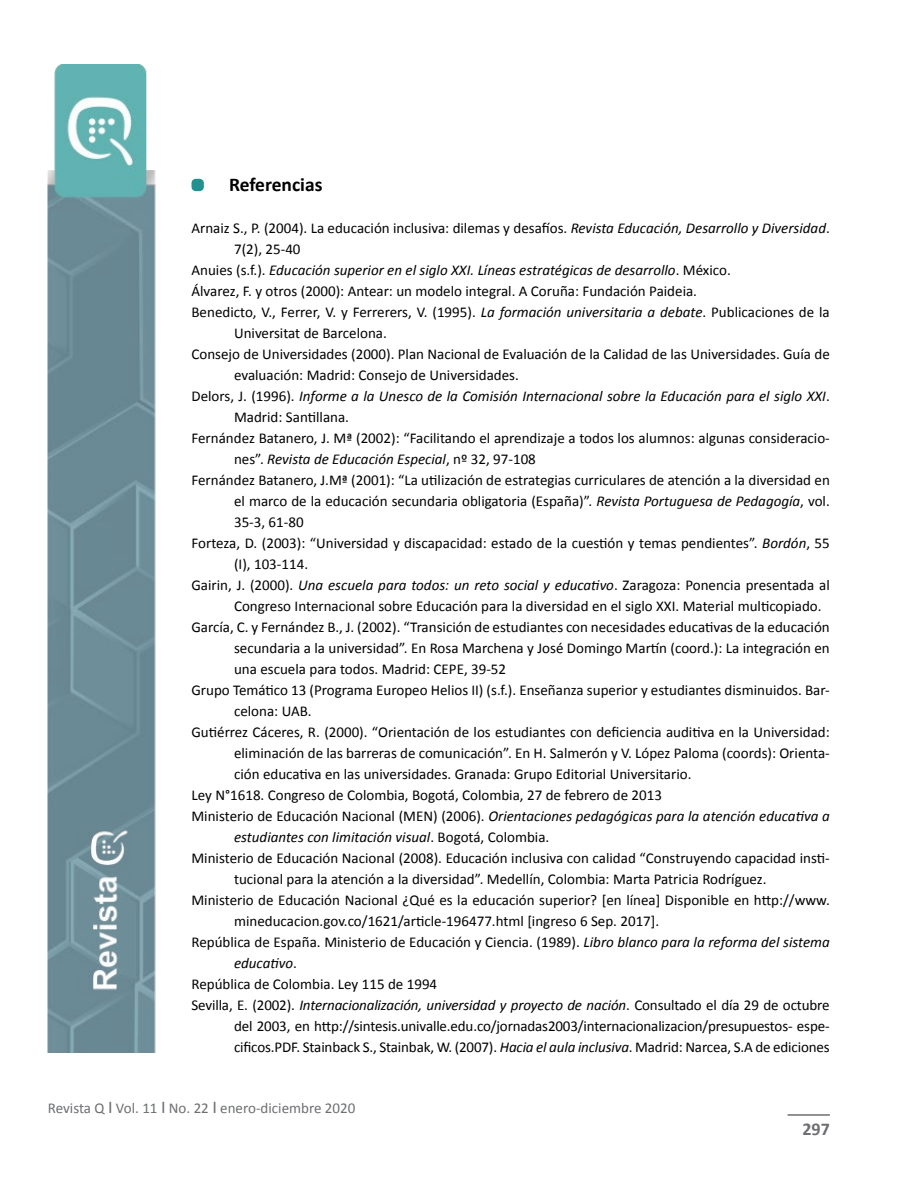
<style>
.page{position:relative;width:915px;height:1191px;background:#fff}
.page>*{position:absolute;margin:0;border:0;box-sizing:border-box;transform-origin:0 0}
.t1{font:700 19.5px "Calibri";color:#000}
.t2{font:700 18px "Calibri";color:#6d6e71}
.t3{font:15px "Calibri";color:#000}
.t4{font:italic 15px "Calibri";color:#000}
.t5{font:15px "Calibri";color:#6d6e71}
.s1{font-style:italic}
.s2{font-style:normal}
.s3{font-size:18px}
</style>
<div class="page">
<img style="left:48px;top:65px;width:108px;height:987px">
<hr style="left:787px;top:1114px;width:42px;height:1px;background:#6d6e71">
<div style="left:191px;top:179px;width:13px;height:12px;background:#219290;border-radius:4px"></div>
<h1 class="t1" style="left:229px;top:173px;width:95px">Referencias</h1>
<p class="t3" style="left:191px;top:218px;width:639px">Arnaiz S., P. (2004). La educación inclusiva: dilemas y desafíos. <span class="s1">Revista Educación, Desarrollo y Diversidad</span>.</p>
<p class="t3" style="left:234px;top:239px;width:68px">7(2), 25-40</p>
<p class="t4" style="left:191px;top:261px;width:540px"><span class="s2">Anuies (s.f.).</span> Educación superior en el siglo XXI. Líneas estratégicas de desarrollo<span class="s2">. México.</span></p>
<p class="t3" style="left:191px;top:281px;width:507px">Álvarez, F. y otros (2000): Antear: un modelo integral. A Coruña: Fundación Paideia.</p>
<p class="t3" style="left:191px;top:302px;width:639px">Benedicto, V., Ferrer, V. y Ferrerers, V. (1995). <span class="s1">La formación universitaria a debate</span>. Publicaciones de la</p>
<p class="t3" style="left:234px;top:323px;width:154px">Universitat de Barcelona.</p>
<p class="t3" style="left:191px;top:344px;width:639px">Consejo de Universidades (2000). Plan Nacional de Evaluación de la Calidad de las Universidades. Guía de</p>
<p class="t3" style="left:234px;top:365px;width:286px">evaluación: Madrid: Consejo de Universidades.</p>
<p class="t4" style="left:191px;top:387px;width:639px"><span class="s2">Delors, J. (1996).</span> Informe a la Unesco de la Comisión Internacional sobre la Educación para el siglo XXI<span class="s2">.</span></p>
<p class="t3" style="left:234px;top:407px;width:116px">Madrid: Santillana.</p>
<p class="t3" style="left:191px;top:428px;width:639px">Fernández Batanero, J. Mª (2002): “Facilitando el aprendizaje a todos los alumnos: algunas consideracio-</p>
<p class="t4" style="left:234px;top:450px;width:303px"><span class="s2">nes”.</span> Revista de Educación Especial<span class="s2">, nº 32, 97-108</span></p>
<p class="t3" style="left:191px;top:470px;width:639px">Fernández Batanero, J.Mª (2001): “La utilización de estrategias curriculares de atención a la diversidad en</p>
<p class="t3" style="left:234px;top:491px;width:597px">el marco de la educación secundaria obligatoria (España)”. <span class="s1">Revista Portuguesa de Pedagogía</span>, vol.</p>
<p class="t3" style="left:234px;top:512px;width:71px">35-3, 61-80</p>
<p class="t3" style="left:191px;top:533px;width:639px">Forteza, D. (2003): “Universidad y discapacidad: estado de la cuestión y temas pendientes”. <span class="s1">Bordón</span>, 55</p>
<p class="t3" style="left:234px;top:554px;width:76px">(I), 103-114.</p>
<p class="t3" style="left:191px;top:575px;width:639px">Gairin, J. (2000). <span class="s1">Una escuela para todos: un reto social y educativo</span>. Zaragoza: Ponencia presentada al</p>
<p class="t3" style="left:234px;top:596px;width:589px">Congreso Internacional sobre Educación para la diversidad en el siglo XXI. Material multicopiado.</p>
<p class="t3" style="left:191px;top:617px;width:639px">García, C. y Fernández B., J. (2002). “Transición de estudiantes con necesidades educativas de la educación</p>
<p class="t3" style="left:234px;top:638px;width:597px">secundaria a la universidad”. En Rosa Marchena y José Domingo Martín (coord.): La integración en</p>
<p class="t3" style="left:234px;top:659px;width:273px">una escuela para todos. Madrid: CEPE, 39-52</p>
<p class="t3" style="left:191px;top:680px;width:639px">Grupo Temático 13 (Programa Europeo Helios II) (s.f.). Enseñanza superior y estudiantes disminuidos. Bar-</p>
<p class="t3" style="left:234px;top:701px;width:79px">celona: UAB.</p>
<p class="t3" style="left:191px;top:722px;width:639px">Gutiérrez Cáceres, R. (2000). “Orientación de los estudiantes con deficiencia auditiva en la Universidad:</p>
<p class="t3" style="left:234px;top:743px;width:597px">eliminación de las barreras de comunicación”. En H. Salmerón y V. López Paloma (coords): Orienta-</p>
<p class="t3" style="left:234px;top:764px;width:459px">ción educativa en las universidades. Granada: Grupo Editorial Universitario.</p>
<p class="t3" style="left:191px;top:785px;width:472px">Ley N°1618. Congreso de Colombia, Bogotá, Colombia, 27 de febrero de 2013</p>
<p class="t4" style="left:191px;top:807px;width:639px"><span class="s2">Ministerio de Educación Nacional (MEN) (2006).</span> Orientaciones pedagógicas para la atención educativa a</p>
<p class="t4" style="left:234px;top:828px;width:316px">estudiantes con limitación visual<span class="s2">. Bogotá, Colombia.</span></p>
<p class="t3" style="left:191px;top:848px;width:639px">Ministerio de Educación Nacional (2008). Educación inclusiva con calidad “Construyendo capacidad insti-</p>
<p class="t3" style="left:234px;top:869px;width:534px">tucional para la atención a la diversidad”. Medellín, Colombia: Marta Patricia Rodríguez.</p>
<p class="t3" style="left:191px;top:890px;width:639px">Ministerio de Educación Nacional ¿Qué es la educación superior? [en línea] Disponible en http://www.</p>
<p class="t3" style="left:234px;top:911px;width:426px">mineducacion.gov.co/1621/article-196477.html [ingreso 6 Sep. 2017].</p>
<p class="t3" style="left:191px;top:932px;width:639px">República de España. Ministerio de Educación y Ciencia. (1989). <span class="s1">Libro blanco para la reforma del sistema</span></p>
<p class="t4" style="left:234px;top:954px;width:64px">educativo<span class="s2">.</span></p>
<p class="t3" style="left:191px;top:974px;width:247px">República de Colombia. Ley 115 de 1994</p>
<p class="t4" style="left:191px;top:996px;width:639px"><span class="s2">Sevilla, E. (2002).</span> Internacionalización, universidad y proyecto de nación<span class="s2">. Consultado el día 29 de octubre</span></p>
<p class="t3" style="left:234px;top:1016px;width:597px">del 2003, en http://sintesis.univalle.edu.co/jornadas2003/internacionalizacion/presupuestos- espe-</p>
<p class="t3" style="left:234px;top:1037px;width:597px">cificos.PDF. Stainback S., Stainbak, W. (2007). <span class="s1">Hacia el aula inclusiva</span>. Madrid: Narcea, S.A de ediciones</p>
<p class="t5" style="left:48px;top:1098px;width:309px">Revista Q <span class="s3">I</span> Vol. 11 <span class="s3">I</span> No. 22 <span class="s3">I</span> enero-diciembre 2020</p>
<p class="t2" style="left:802px;top:1118px;width:29px">297</p>
</div>
